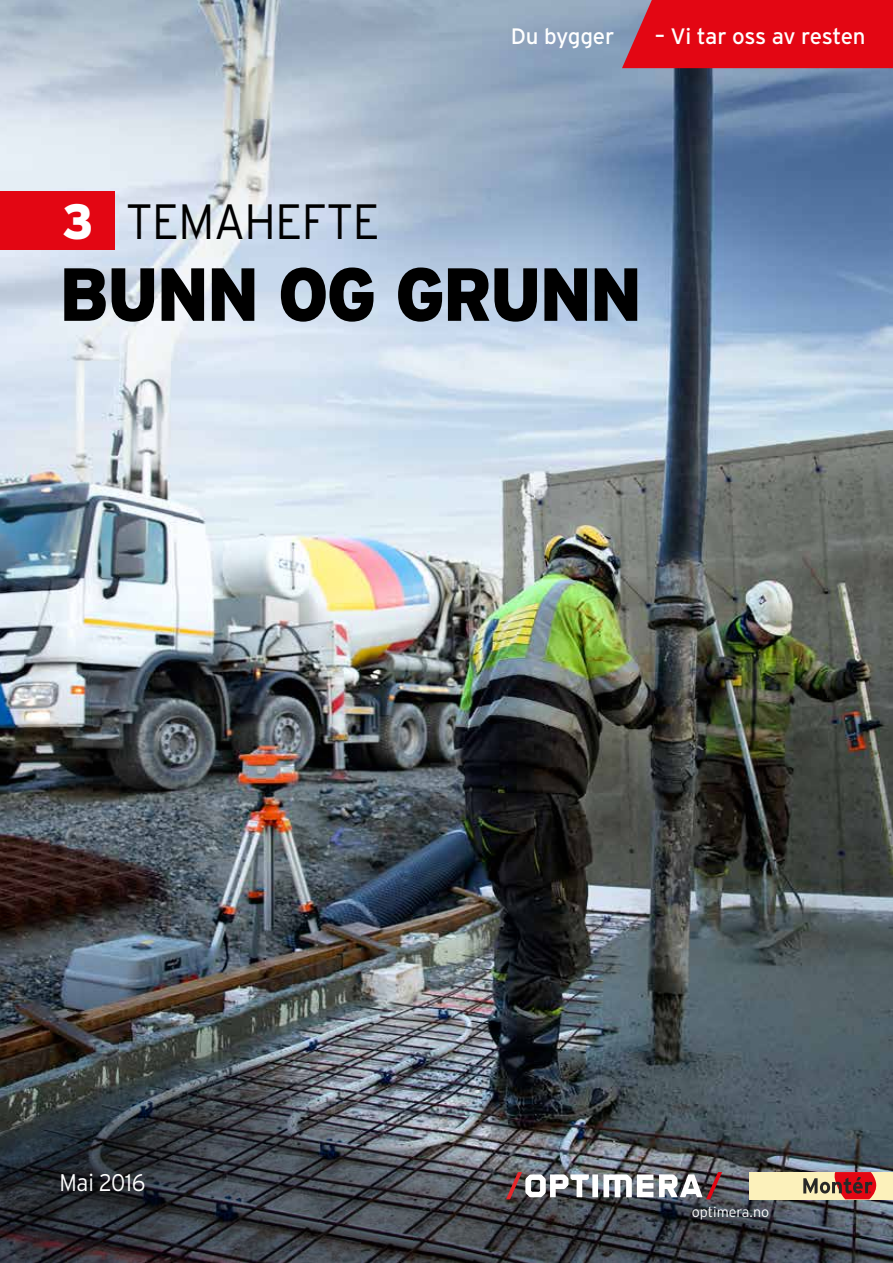
<style>
.page{position:relative;width:893px;height:1263px;background:#fff}
.page>*{position:absolute;margin:0;border:0;box-sizing:border-box;transform-origin:0 0}
.t1{font:900 75px "Interstate";letter-spacing:-.03em;color:#000;scale:.92 1}
.t2{font:300 49.5px "Interstate";letter-spacing:-.01em;color:#000;scale:.92 1}
.t3{font:900 49.5px "Interstate";color:#fff;scale:.92 1}
.t4{font:300 24px "Interstate";letter-spacing:-.01em;color:#fff;scale:.92 1}
.t5{font:22.35px "Interstate";letter-spacing:-.02em;color:#fff}
.t6{font:300 14.25px "Interstate";color:#fff}
</style>
<div class="page">
<img style="left:0;top:0;width:893px;height:1041px">
<img style="left:0;top:1041px;width:893px;height:222px">
<div style="left:749px;top:1172px;width:144px;height:27px;background:#fcf1bb"></div>
<svg style="left:803px;top:1172px;width:74px;height:27px"></svg>
<svg style="left:603px;top:1174px;width:50px;height:23px"></svg>
<div style="left:592px;top:1174px;width:6px;height:23px;background:#fff"></div>
<svg style="left:659px;top:1172px;width:63px;height:27px"></svg>
<svg style="left:506px;top:1172px;width:83px;height:27px"></svg>
<div style="left:622px;top:0;width:271px;height:68px;background:#e30613"></div>
<div style="left:0;top:191px;width:114px;height:59px;background:#e30613"></div>
<svg style="left:0;top:1082px;width:233px;height:181px;background:#2e3137"></svg>
<p class="t5" style="left:511px;top:22px;width:105px">Du bygger</p>
<p class="t5" style="left:655px;top:22px;width:212px">– Vi tar oss av resten</p>
<h2 class="t3" style="left:62px;top:191px;width:36px">3</h2>
<h1 class="t1" style="left:59px;top:249px;width:635px">BUNN OG GRUNN</h1>
<h2 class="t2" style="left:126px;top:192px;width:278px">TEMAHEFTE</h2>
<p class="t4" style="left:59px;top:1168px;width:95px">Mai 2016</p>
<p class="t6" style="left:692px;top:1203px;width:79px">optimera.no</p>
</div>
